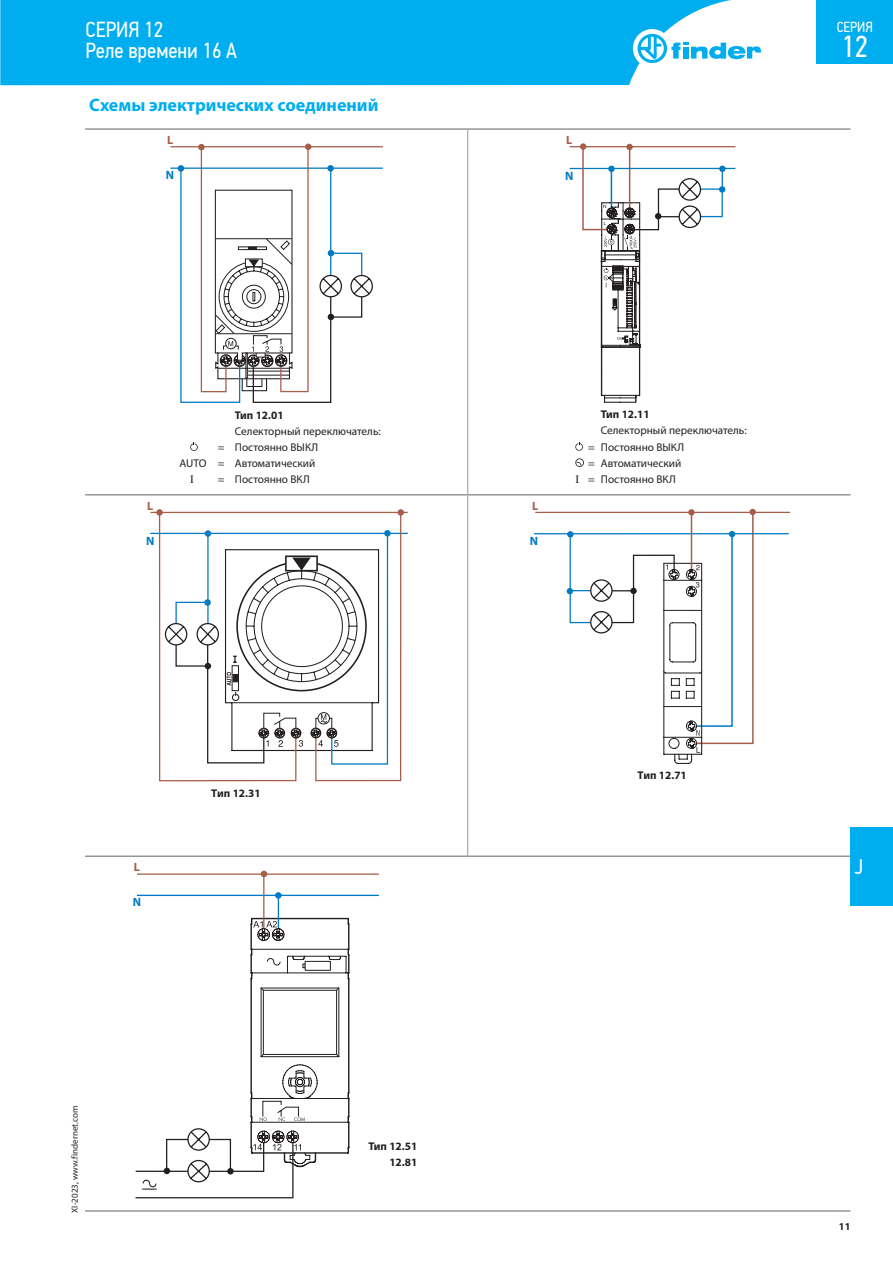
<style>
.page{position:relative;width:893px;height:1263px;background:#fff}
.page>*{position:absolute;margin:0;border:0;box-sizing:border-box;transform-origin:0 0}
.t1{font:30.3px "PF Din Text Cond Pro";color:#fff}
.t2{font:21.75px/21px "PF Din Text Cond Pro";color:#fff}
.t3{font:21px "PF Din Text Cond Pro";color:#fff}
.t4{font:700 18px "Myriad Pro";color:#00aeef}
.t5{font:14.55px "PF Din Text Cond Pro";color:#fff}
.t6{font:700 12px "Myriad Pro";color:#a65d4a}
.t7{font:700 12px "Myriad Pro";color:#007ac2}
.t8{font:11.25px "Myriad Pro";color:#231f20}
.t9{font:700 11.25px/16.2px "Myriad Pro";color:#231f20;text-align:right}
.t10{font:11.25px "Times";color:#231f20}
.t11{font:700 10.5px "Myriad Pro";color:#231f20}
.t12{font:9px "Myriad Pro";color:#231f20}
.s1{font-family:"Times"}
</style>
<div class="page">
<div style="left:0;top:0;width:731px;height:85px;background:#00aeef"></div>
<div style="left:633px;top:29px;width:38px;height:39px;background:#fff;border-radius:50%"></div>
<svg style="left:638px;top:34px;width:123px;height:29px"></svg>
<div style="left:816px;top:0;width:77px;height:64px;background:#00aeef"></div>
<div style="left:850px;top:827px;width:43px;height:79px;background:#00aeef"></div>
<hr style="left:85px;top:128px;width:383px;height:2px;background:#939598">
<hr style="left:468px;top:128px;width:382px;height:2px;background:#939598">
<hr style="left:85px;top:1210px;width:383px;height:2px;background:#939598">
<hr style="left:468px;top:1210px;width:382px;height:2px;background:#939598">
<hr style="left:467px;top:130px;width:1px;height:364px;background:#939598">
<hr style="left:467px;top:495px;width:1px;height:360px;background:#939598">
<hr style="left:85px;top:494px;width:383px;height:1px;background:#939598">
<hr style="left:468px;top:494px;width:382px;height:1px;background:#939598">
<hr style="left:85px;top:855px;width:383px;height:2px;background:#939598">
<hr style="left:468px;top:855px;width:382px;height:2px;background:#939598">
<div style="left:178px;top:165px;width:6px;height:7px;background:#007ac2;border-radius:50%"></div>
<hr style="left:170px;top:146px;width:213px;height:1px;background:#a65d4a">
<hr style="left:170px;top:168px;width:213px;height:1px;background:#007ac2">
<svg style="left:180px;top:144px;width:194px;height:259px"></svg>
<svg style="left:190px;top:442px;width:8px;height:9px"></svg>
<hr style="left:570px;top:168px;width:165px;height:1px;background:#007ac2">
<hr style="left:570px;top:146px;width:165px;height:1px;background:#a65d4a">
<div style="left:626px;top:144px;width:7px;height:6px;background:#a65d4a;border-radius:50%"></div>
<div style="left:580px;top:143px;width:6px;height:7px;background:#a65d4a;border-radius:50%"></div>
<div style="left:719px;top:166px;width:7px;height:6px;background:#007ac2;border-radius:50%"></div>
<div style="left:719px;top:186px;width:6px;height:7px;background:#007ac2;border-radius:50%"></div>
<svg style="left:581px;top:146px;width:142px;height:257px"></svg>
<svg style="left:575px;top:442px;width:8px;height:9px"></svg>
<svg style="left:575px;top:458px;width:9px;height:9px"></svg>
<hr style="left:150px;top:533px;width:258px;height:1px;background:#007ac2">
<svg style="left:156px;top:509px;width:7px;height:7px"></svg>
<div style="left:398px;top:509px;width:6px;height:7px;background:#a65d4a;border-radius:50%"></div>
<hr style="left:150px;top:512px;width:258px;height:1px;background:#a65d4a">
<svg style="left:158px;top:511px;width:244px;height:270px"></svg>
<hr style="left:534px;top:533px;width:255px;height:1px;background:#007ac2">
<hr style="left:535px;top:512px;width:255px;height:1px;background:#a65d4a">
<div style="left:749px;top:509px;width:7px;height:6px;background:#a65d4a;border-radius:50%"></div>
<svg style="left:567px;top:511px;width:187px;height:253px"></svg>
<div style="left:686px;top:586px;width:11px;height:11px;border:1px solid #231f20;border-radius:50%"></div>
<hr style="left:278px;top:896px;width:1px;height:33px;background:#007ac2">
<svg style="left:261px;top:871px;width:6px;height:6px"></svg>
<hr style="left:137px;top:873px;width:242px;height:2px;background:#a65d4a">
<hr style="left:137px;top:895px;width:242px;height:1px;background:#007ac2">
<div style="left:275px;top:892px;width:7px;height:7px;background:#007ac2;border-radius:50%"></div>
<hr style="left:263px;top:875px;width:1px;height:54px;background:#a65d4a">
<svg style="left:136px;top:918px;width:213px;height:280px"></svg>
<h2 class="t2" style="left:86px;top:19px;width:153px">СЕРИЯ 12<br>Реле времени 16 A</h2>
<h3 class="t4" style="left:89px;top:93px;width:291px">Схемы электрических соединений</h3>
<p class="t6" style="left:167px;top:132px;width:8px">L</p>
<p class="t7" style="left:166px;top:167px;width:10px">N</p>
<p class="t6" style="left:147px;top:498px;width:8px">L</p>
<p class="t7" style="left:146px;top:533px;width:10px">N</p>
<p class="t9" style="left:235px;top:406px;width:50px">Тип 12.01</p>
<p class="t8" style="left:235px;top:424px;width:148px">Селекторный переключатель:</p>
<p class="t8" style="left:218px;top:440px;width:102px">= Постоянно ВЫКЛ</p>
<p class="t8" style="left:180px;top:456px;width:137px">AUTO = Автоматический</p>
<p class="t10" style="left:190px;top:469px;width:5px">I</p>
<p class="t8" style="left:218px;top:473px;width:93px">= Постоянно ВКЛ</p>
<p class="t6" style="left:134px;top:859px;width:8px">L</p>
<p class="t7" style="left:133px;top:894px;width:10px">N</p>
<p class="t9" style="left:211px;top:784px;width:51px">Tип 12.31</p>
<p class="t12" style="left:69px;top:1213px;width:108px;rotate:-90deg">XI-2023, www.findernet.com</p>
<p class="t9" style="left:369px;top:1138px;width:50px">Тип 12.51<br>12.81</p>
<p class="t6" style="left:566px;top:132px;width:8px">L</p>
<p class="t7" style="left:565px;top:168px;width:10px">N</p>
<p class="t5" style="left:837px;top:19px;width:38px">СЕРИЯ</p>
<h1 class="t1" style="left:841px;top:28px;width:28px">12</h1>
<p class="t6" style="left:532px;top:498px;width:8px">L</p>
<p class="t7" style="left:530px;top:533px;width:10px">N</p>
<p class="t9" style="left:601px;top:406px;width:50px">Тип 12.11</p>
<p class="t8" style="left:601px;top:424px;width:148px">Селекторный переключатель:</p>
<p class="t8" style="left:588px;top:440px;width:98px">= Постоянно ВЫКЛ</p>
<p class="t8" style="left:588px;top:456px;width:95px">= Автоматический</p>
<p class="t8" style="left:575px;top:472px;width:102px"><span class="s1">I</span> = Постоянно ВКЛ</p>
<p class="t9" style="left:637px;top:767px;width:51px">Tип 12.71</p>
<h3 class="t3" style="left:855px;top:855px;width:10px">J</h3>
<p class="t11" style="left:839px;top:1219px;width:13px">11</p>
</div>
